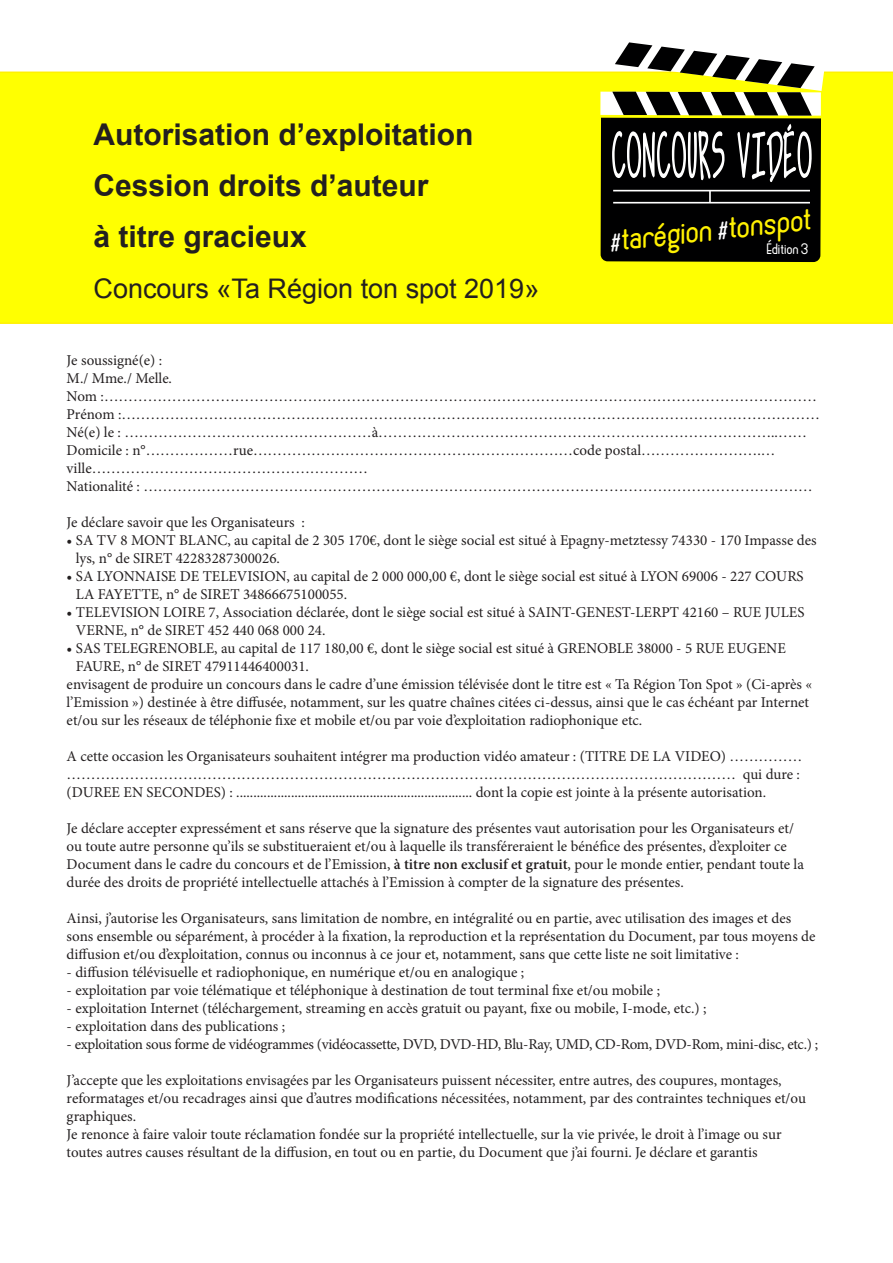
<style>
.page{position:relative;width:893px;height:1263px;background:#fff}
.page>*{position:absolute;margin:0;border:0;box-sizing:border-box;transform-origin:0 0}
.t1{font:34.8px "Cronus Round";color:#fff101}
.t2{font:700 30px "Arial";color:#231f20}
.t3{font:27px "Arial";color:#231f20}
.t4{font:15.6px "Cronus Round";color:#fff}
.t5{font:15px/18px "Minion Pro";color:#231f20}
.t6{font:15px "Minion Pro";letter-spacing:-.02em;color:#231f20}
.s1{font-size:26.4px;color:#fff}
.s2{font-weight:600}
</style>
<div class="page">
<div style="left:0;top:72px;width:893px;height:252px;background:#ffff01"></div>
<svg style="left:600px;top:42px;width:224px;height:220px"></svg>
<p class="t2" style="left:94px;top:115px;width:382px">Autorisation d’exploitation</p>
<p class="t2" style="left:94px;top:166px;width:337px">Cession droits d’auteur</p>
<p class="t2" style="left:94px;top:217px;width:215px">à titre gracieux</p>
<p class="t3" style="left:94px;top:271px;width:447px">Concours «Ta Région ton spot 2019»</p>
<p class="t1" style="left:607px;top:218px;width:205px;rotate:-6deg"><span class="s1">#</span>tarégion <span class="s1">#</span>tonspot</p>
<p class="t4" style="left:767px;top:239px;width:43px">Édition 3</p>
<p class="t5" style="left:67px;top:351px;width:97px">Je soussigné(e) :</p>
<p class="t5" style="left:67px;top:369px;width:107px">M./ Mme./ Melle.</p>
<p class="t5" style="left:67px;top:387px;width:755px">Nom :…………………………………………………………………………………………………………………………………<br>Prénom :………………………………………………………………………………………………………………………………<br>Né(e) le : ……………………………………………à………………………………………………………………………..……</p>
<p class="t5" style="left:67px;top:441px;width:710px">Domicile : n°………………rue…………………………………………………………code postal…………………….… ville…………………………………………………</p>
<p class="t5" style="left:67px;top:477px;width:748px">Nationalité : …………………………………………………………………………………………………………………………</p>
<p class="t5" style="left:67px;top:513px;width:240px">Je déclare savoir que les Organisateurs :</p>
<p class="t5" style="left:76px;top:531px;width:742px;text-indent:-9px">• SA TV 8 MONT BLANC, au capital de 2 305 170€, dont le siège social est situé à Epagny-metztessy 74330 - 170 Impasse des lys, n° de SIRET 42283287300026.</p>
<p class="t5" style="left:76px;top:567px;width:729px;text-indent:-9px">• SA LYONNAISE DE TELEVISION, au capital de 2 000 000,00 €, dont le siège social est situé à LYON 69006 - 227 COURS<br>LA FAYETTE, n° de SIRET 34866675100055.</p>
<p class="t5" style="left:76px;top:603px;width:730px;text-indent:-9px">• TELEVISION LOIRE 7, Association déclarée, dont le siège social est situé à SAINT-GENEST-LERPT 42160 – RUE JULES<br>VERNE, n° de SIRET 452 440 068 000 24.</p>
<p class="t5" style="left:76px;top:639px;width:711px;text-indent:-9px">• SAS TELEGRENOBLE, au capital de 117 180,00 €, dont le siège social est situé à GRENOBLE 38000 - 5 RUE EUGENE<br>FAURE, n° de SIRET 47911446400031.</p>
<p class="t5" style="left:67px;top:675px;width:747px">envisagent de produire un concours dans le cadre d’une émission télévisée dont le titre est « Ta Région Ton Spot » (Ci-après « l’Emission ») destinée à être diffusée, notamment, sur les quatre chaînes citées ci-dessus, ainsi que le cas échéant par Internet et/ou sur les réseaux de téléphonie fixe et mobile et/ou par voie d’exploitation radiophonique etc.</p>
<p class="t5" style="left:67px;top:747px;width:737px">A cette occasion les Organisateurs souhaitent intégrer ma production vidéo amateur : (TITRE DE LA VIDEO) …………… ………………………………………………………………………………………………………………………… qui dure : (DUREE EN SECONDES) : ..................................................................... dont la copie est jointe à la présente autorisation.</p>
<p class="t5" style="left:67px;top:819px;width:739px">Je déclare accepter expressément et sans réserve que la signature des présentes vaut autorisation pour les Organisateurs et/ ou toute autre personne qu’ils se substitueraient et/ou à laquelle ils transféreraient le bénéfice des présentes, d’exploiter ce Document dans le cadre du concours et de l’Emission, <span class="s2">à titre non exclusif et gratuit</span>, pour le monde entier, pendant toute la durée des droits de propriété intellectuelle attachés à l’Emission à compter de la signature des présentes.</p>
<p class="t5" style="left:67px;top:909px;width:750px">Ainsi, j’autorise les Organisateurs, sans limitation de nombre, en intégralité ou en partie, avec utilisation des images et des sons ensemble ou séparément, à procéder à la fixation, la reproduction et la représentation du Document, par tous moyens de diffusion et/ou d’exploitation, connus ou inconnus à ce jour et, notamment, sans que cette liste ne soit limitative :</p>
<p class="t5" style="left:67px;top:963px;width:459px">- diffusion télévisuelle et radiophonique, en numérique et/ou en analogique ;</p>
<p class="t5" style="left:67px;top:981px;width:595px">- exploitation par voie télématique et téléphonique à destination de tout terminal fixe et/ou mobile ;</p>
<p class="t5" style="left:67px;top:999px;width:641px">- exploitation Internet (téléchargement, streaming en accès gratuit ou payant, fixe ou mobile, I-mode, etc.) ;</p>
<p class="t5" style="left:67px;top:1017px;width:220px">- exploitation dans des publications ;</p>
<p class="t6" style="left:67px;top:1034px;width:753px">- exploitation sous forme de vidéogrammes (vidéocassette, DVD, DVD-HD, Blu-Ray, UMD, CD-Rom, DVD-Rom, mini-disc, etc.) ;</p>
<p class="t5" style="left:67px;top:1071px;width:716px">J’accepte que les exploitations envisagées par les Organisateurs puissent nécessiter, entre autres, des coupures, montages,</p>
<p class="t5" style="left:67px;top:1089px;width:741px">reformatages et/ou recadrages ainsi que d’autres modifications nécessitées, notamment, par des contraintes techniques et/ou</p>
<p class="t5" style="left:67px;top:1107px;width:71px">graphiques.</p>
<p class="t5" style="left:67px;top:1125px;width:716px">Je renonce à faire valoir toute réclamation fondée sur la propriété intellectuelle, sur la vie privée, le droit à l’image ou sur</p>
<p class="t5" style="left:67px;top:1143px;width:692px">toutes autres causes résultant de la diffusion, en tout ou en partie, du Document que j’ai fourni. Je déclare et garantis</p>
</div>
